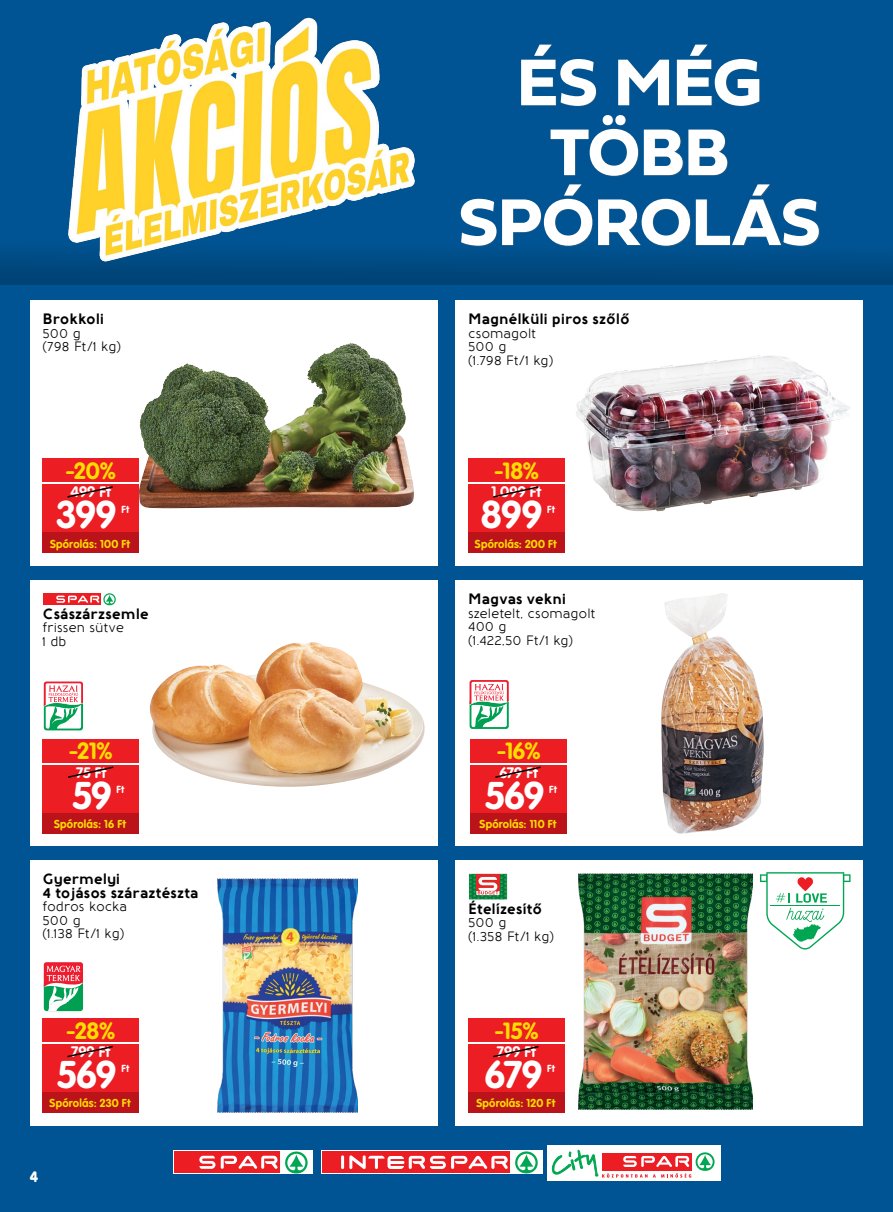
<style>
.page{position:relative;width:893px;height:1212px;background:#005493}
.page>*{position:absolute;margin:0;border:0;box-sizing:border-box;transform-origin:0 0}
.t1{font:68.7px/69.9px "Fieldwork Geo Bold";color:#fff;text-align:center}
.t2{font:700 38.1px "VAG Rounded Next";letter-spacing:-.02em;color:#fff}
.t3{font:700 23.1px "VAG Rounded Next";letter-spacing:-.005em;color:#fd0}
.t4{font:17.1px "Baloo";color:#fff;scale:.8 1}
.t5{font:700 15px/13.5px "Baufra";letter-spacing:-.01em;color:#000}
.t6{font:700 15px "VAG Rounded Next";letter-spacing:.01em;color:#fff}
.t7{font:500 13.5px/13.5px "Baufra";letter-spacing:-.005em;color:#000}
.t8{font:700 11.4px "VAG Rounded Next";letter-spacing:.015em;color:#fd0}
.t9{font:700 10.2px "VAG Rounded Next";letter-spacing:.02em;color:#fff}
</style>
<div class="page">
<div style="left:0;top:239px;width:893px;height:45px;background:linear-gradient(to bottom,#005696,#004274)"></div>
<div style="left:30px;top:580px;width:407px;height:266px;background:#fff"></div>
<div style="left:455px;top:580px;width:408px;height:266px;background:#fff"></div>
<div style="left:30px;top:860px;width:407px;height:266px;background:#fff"></div>
<div style="left:455px;top:860px;width:408px;height:266px;background:#fff"></div>
<div style="left:547px;top:1145px;width:173px;height:36px;background:#fff"></div>
<svg style="left:552px;top:1149px;width:163px;height:28px"></svg>
<div style="left:173px;top:1150px;width:140px;height:24px;background:linear-gradient(to bottom,#fff,#fff)"></div>
<div style="left:174px;top:1152px;width:106px;height:21px;background:#ed1d24"></div>
<svg style="left:199px;top:1156px;width:16px;height:13px"></svg>
<svg style="left:221px;top:1156px;width:57px;height:13px"></svg>
<svg style="left:285px;top:1151px;width:23px;height:23px"></svg>
<div style="left:321px;top:1150px;width:222px;height:24px;background:linear-gradient(to bottom,#fff,#fff)"></div>
<div style="left:323px;top:1152px;width:187px;height:21px;background:#ed1d24"></div>
<svg style="left:515px;top:1151px;width:23px;height:22px"></svg>
<hr style="left:341px;top:1155px;width:3px;height:14px;background:#fff">
<svg style="left:349px;top:1155px;width:159px;height:14px"></svg>
<div style="left:462px;top:45px;width:358px;height:201px;background:#636466;opacity:.4"></div>
<img style="left:51px;top:17px;width:379px;height:257px">
<svg style="left:30px;top:300px;width:407px;height:266px;background:#cac9bd"></svg>
<div style="left:455px;top:300px;width:408px;height:266px;background:#fff"></div>
<img style="left:150px;top:642px;width:275px;height:145px">
<img style="left:217px;top:879px;width:140px;height:234px">
<img style="left:578px;top:873px;width:174px;height:237px">
<img style="left:307px;top:343px;width:43px;height:51px">
<img style="left:576px;top:355px;width:274px;height:157px">
<svg style="left:43px;top:961px;width:41px;height:51px"></svg>
<svg style="left:44px;top:962px;width:39px;height:49px"></svg>
<div style="left:43px;top:593px;width:57px;height:12px;background:#ed1d24"></div>
<svg style="left:56px;top:593px;width:60px;height:12px"></svg>
<svg style="left:43px;top:680px;width:41px;height:51px"></svg>
<svg style="left:44px;top:681px;width:39px;height:49px"></svg>
<div style="left:43px;top:459px;width:96px;height:23px;background:#ed1d24"></div>
<div style="left:43px;top:484px;width:96px;height:49px;background:#ed1d24"></div>
<div style="left:43px;top:532px;width:96px;height:21px;background:#ba141a"></div>
<svg style="left:67px;top:486px;width:46px;height:12px"></svg>
<div style="left:43px;top:1018px;width:96px;height:23px;background:#ed1d24"></div>
<div style="left:43px;top:1044px;width:96px;height:49px;background:#ed1d24"></div>
<div style="left:43px;top:1092px;width:96px;height:21px;background:#ba141a"></div>
<svg style="left:67px;top:1045px;width:46px;height:13px"></svg>
<div style="left:468px;top:1018px;width:97px;height:23px;background:#ed1d24"></div>
<div style="left:468px;top:1044px;width:97px;height:49px;background:#ed1d24"></div>
<div style="left:468px;top:1092px;width:97px;height:21px;background:#ba141a"></div>
<svg style="left:493px;top:1046px;width:46px;height:12px"></svg>
<div style="left:468px;top:459px;width:97px;height:23px;background:#ed1d24"></div>
<div style="left:468px;top:484px;width:97px;height:49px;background:#ed1d24"></div>
<div style="left:468px;top:532px;width:97px;height:21px;background:#ba141a"></div>
<svg style="left:493px;top:486px;width:46px;height:12px"></svg>
<div style="left:43px;top:739px;width:96px;height:23px;background:#ed1d24"></div>
<div style="left:43px;top:765px;width:96px;height:49px;background:#ed1d24"></div>
<div style="left:43px;top:813px;width:96px;height:20px;background:#ba141a"></div>
<svg style="left:68px;top:766px;width:46px;height:12px"></svg>
<img style="left:661px;top:593px;width:103px;height:240px">
<svg style="left:468px;top:679px;width:42px;height:51px"></svg>
<svg style="left:470px;top:680px;width:39px;height:49px"></svg>
<div style="left:470px;top:739px;width:97px;height:23px;background:#ed1d24"></div>
<div style="left:470px;top:765px;width:97px;height:49px;background:#ed1d24"></div>
<div style="left:470px;top:813px;width:97px;height:20px;background:#ba141a"></div>
<svg style="left:495px;top:766px;width:46px;height:12px"></svg>
<svg style="left:468px;top:873px;width:40px;height:27px"></svg>
<svg style="left:760px;top:872px;width:90px;height:77px"></svg>
<p class="t5" style="left:43px;top:312px;width:63px">Brokkoli</p>
<p class="t7" style="left:43px;top:326px;width:80px">500 g<br>(798 Ft/1 kg)</p>
<h3 class="t3" style="left:66px;top:456px;width:52px">-20%</h3>
<h2 class="t2" style="left:56px;top:490px;width:61px">399</h2>
<p class="t9" style="left:121px;top:502px;width:9px">Ft</p>
<p class="t8" style="left:50px;top:536px;width:82px">Spórolás: 100 Ft</p>
<p class="t6" style="left:70px;top:482px;width:42px">499 Ft</p>
<p class="t5" style="left:43px;top:606px;width:108px">Császárzsemle</p>
<p class="t7" style="left:43px;top:620px;width:83px">frissen sütve<br>1 db</p>
<h3 class="t3" style="left:69px;top:736px;width:45px">-21%</h3>
<h2 class="t2" style="left:73px;top:770px;width:41px">59</h2>
<p class="t9" style="left:117px;top:783px;width:9px">Ft</p>
<p class="t8" style="left:54px;top:816px;width:74px">Spórolás: 16 Ft</p>
<p class="t6" style="left:76px;top:762px;width:32px">75 Ft</p>
<h1 class="t1" style="left:459px;top:45px;width:363px">ÉS MÉG<br>TÖBB<br>SPÓROLÁS</h1>
<p class="t5" style="left:468px;top:312px;width:163px">Magnélküli piros szőlő</p>
<p class="t7" style="left:468px;top:326px;width:86px">csomagolt<br>500 g<br>(1.798 Ft/1 kg)</p>
<h3 class="t3" style="left:494px;top:456px;width:46px">-18%</h3>
<h2 class="t2" style="left:481px;top:490px;width:63px">899</h2>
<p class="t9" style="left:547px;top:502px;width:9px">Ft</p>
<p class="t8" style="left:475px;top:536px;width:84px">Spórolás: 200 Ft</p>
<p class="t6" style="left:491px;top:482px;width:51px">1.099 Ft</p>
<p class="t5" style="left:468px;top:591px;width:100px">Magvas vekni</p>
<p class="t7" style="left:468px;top:606px;width:129px">szeletelt, csomagolt<br>400 g<br>(1.422,50 Ft/1 kg)</p>
<h3 class="t3" style="left:497px;top:736px;width:45px">-16%</h3>
<h2 class="t2" style="left:485px;top:770px;width:61px">569</h2>
<p class="t9" style="left:549px;top:783px;width:9px">Ft</p>
<p class="t8" style="left:480px;top:816px;width:78px">Spórolás: 110 Ft</p>
<p class="t6" style="left:499px;top:762px;width:40px">679 Ft</p>
<p class="t5" style="left:43px;top:871px;width:157px">Gyermelyi<br>4 tojásos száraztészta</p>
<p class="t7" style="left:43px;top:899px;width:86px">fodros kocka<br>500 g<br>(1.138 Ft/1 kg)</p>
<p class="t5" style="left:468px;top:901px;width:76px">Ételízesítő</p>
<p class="t7" style="left:468px;top:915px;width:87px">500 g<br>(1.358 Ft/1 kg)</p>
<h3 class="t3" style="left:66px;top:1016px;width:50px">-28%</h3>
<h2 class="t2" style="left:57px;top:1050px;width:61px">569</h2>
<p class="t9" style="left:121px;top:1062px;width:9px">Ft</p>
<p class="t8" style="left:50px;top:1096px;width:83px">Spórolás: 230 Ft</p>
<p class="t6" style="left:71px;top:1042px;width:41px">799 Ft</p>
<p class="t4" style="left:30px;top:1166px;width:12px">4</p>
<h3 class="t3" style="left:494px;top:1016px;width:46px">-15%</h3>
<h2 class="t2" style="left:485px;top:1050px;width:59px">679</h2>
<p class="t9" style="left:547px;top:1062px;width:9px">Ft</p>
<p class="t8" style="left:476px;top:1096px;width:80px">Spórolás: 120 Ft</p>
<p class="t6" style="left:497px;top:1042px;width:41px">799 Ft</p>
</div>
